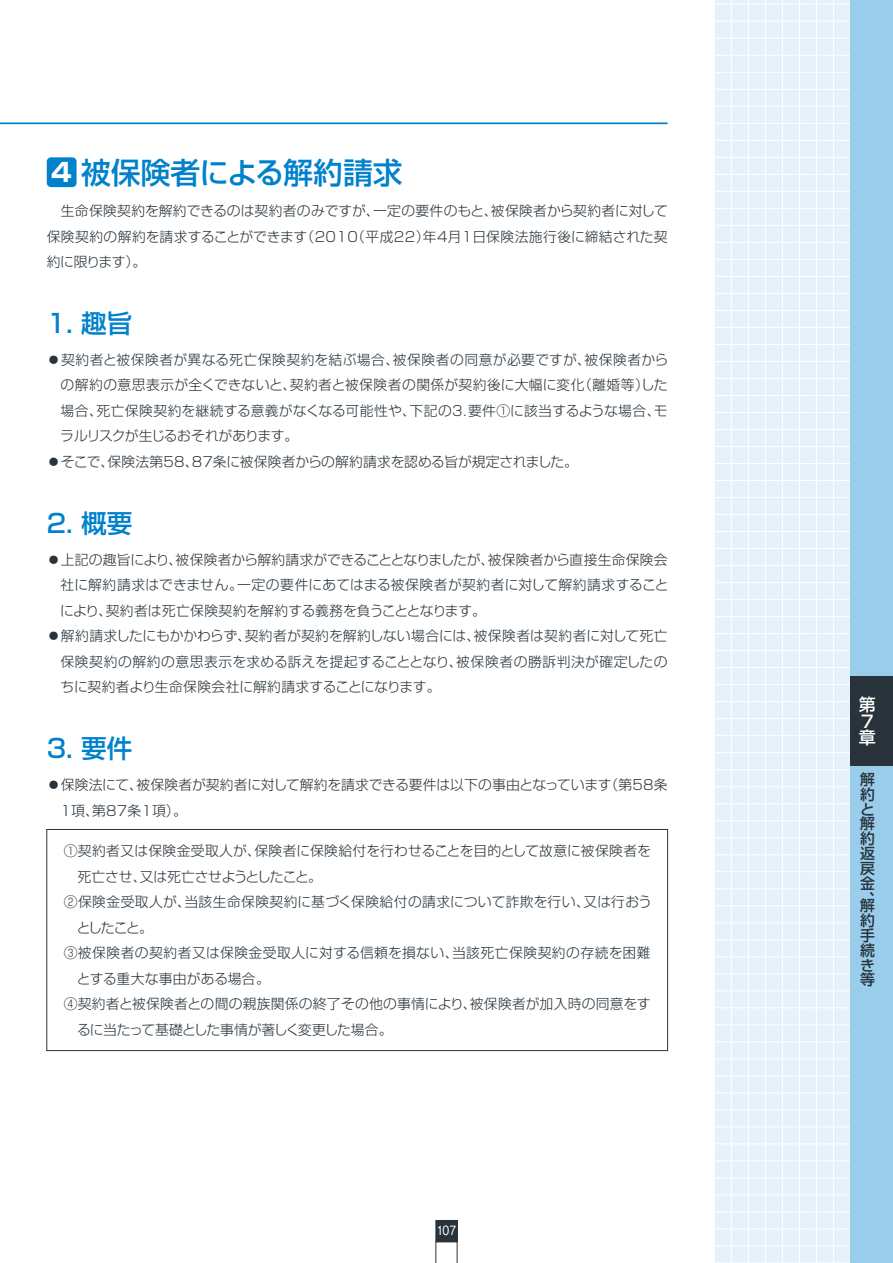
<style>
.page{position:relative;width:893px;height:1263px;background:#fff}
.page>*{position:absolute;margin:0;border:0;box-sizing:border-box;transform-origin:0 0}
.t1{font:500 29.7px "Shin Go Pro";color:#0081cc}
.t2{font:500 25.5px "Shin Go Pro";color:#0081cc}
.t3{font:500 16.95px/16.4px "Shin Go Pro";color:#fff}
.t4{font:500 14.85px/14.9px "Shin Go Pro";color:#28333b;text-align:justify}
.t5{font:300 13.8px/25.5px "Shin Go Pro";letter-spacing:.01em;color:#28333b;text-align:justify}
.t6{font:300 13.8px "Shin Go Pro";letter-spacing:.03em;color:#28333b}
.t7{font:300 13.8px "Shin Go Pro";letter-spacing:.035em;color:#28333b}
.t8{font:300 13.8px "Shin Go Pro";letter-spacing:-.01em;color:#28333b}
.t9{font:300 13.8px "Shin Go Pro";letter-spacing:-.04em;color:#28333b}
.t10{font:300 13.8px "Shin Go Pro";letter-spacing:-.02em;color:#28333b}
.t11{font:500 12.75px "Gothic BBB Pro";color:#fff;scale:.85 1}
.s1{font-weight:700;font-size:25.5px;color:#fff}
</style>
<div class="page">
<div style="left:715px;top:0;width:135px;height:1262px;background:#e6f2fa"></div>
<hr style="left:714px;top:4px;width:179px;height:1px;background:#fff">
<hr style="left:714px;top:21px;width:179px;height:1px;background:#fff">
<hr style="left:714px;top:38px;width:179px;height:1px;background:#fff">
<hr style="left:714px;top:55px;width:179px;height:1px;background:#fff">
<hr style="left:714px;top:72px;width:179px;height:1px;background:#fff">
<hr style="left:714px;top:89px;width:179px;height:1px;background:#fff">
<hr style="left:714px;top:106px;width:179px;height:1px;background:#fff">
<hr style="left:714px;top:123px;width:179px;height:1px;background:#fff">
<hr style="left:714px;top:140px;width:179px;height:1px;background:#fff">
<hr style="left:714px;top:157px;width:179px;height:1px;background:#fff">
<hr style="left:714px;top:174px;width:179px;height:1px;background:#fff">
<hr style="left:714px;top:191px;width:179px;height:1px;background:#fff">
<hr style="left:714px;top:208px;width:179px;height:1px;background:#fff">
<hr style="left:714px;top:225px;width:179px;height:1px;background:#fff">
<hr style="left:714px;top:242px;width:179px;height:1px;background:#fff">
<hr style="left:714px;top:259px;width:179px;height:1px;background:#fff">
<hr style="left:714px;top:276px;width:179px;height:1px;background:#fff">
<hr style="left:714px;top:293px;width:179px;height:1px;background:#fff">
<hr style="left:714px;top:310px;width:179px;height:1px;background:#fff">
<hr style="left:714px;top:327px;width:179px;height:1px;background:#fff">
<hr style="left:714px;top:344px;width:179px;height:1px;background:#fff">
<hr style="left:714px;top:361px;width:179px;height:1px;background:#fff">
<hr style="left:714px;top:378px;width:179px;height:1px;background:#fff">
<hr style="left:714px;top:395px;width:179px;height:1px;background:#fff">
<hr style="left:714px;top:412px;width:179px;height:1px;background:#fff">
<hr style="left:714px;top:429px;width:179px;height:1px;background:#fff">
<hr style="left:714px;top:446px;width:179px;height:1px;background:#fff">
<hr style="left:714px;top:463px;width:179px;height:1px;background:#fff">
<hr style="left:714px;top:480px;width:179px;height:1px;background:#fff">
<hr style="left:714px;top:497px;width:179px;height:1px;background:#fff">
<hr style="left:714px;top:514px;width:179px;height:1px;background:#fff">
<hr style="left:714px;top:531px;width:179px;height:1px;background:#fff">
<hr style="left:714px;top:548px;width:179px;height:1px;background:#fff">
<hr style="left:714px;top:565px;width:179px;height:1px;background:#fff">
<hr style="left:714px;top:582px;width:179px;height:1px;background:#fff">
<hr style="left:714px;top:599px;width:179px;height:1px;background:#fff">
<hr style="left:714px;top:616px;width:179px;height:1px;background:#fff">
<hr style="left:714px;top:633px;width:179px;height:1px;background:#fff">
<hr style="left:714px;top:650px;width:179px;height:1px;background:#fff">
<hr style="left:714px;top:667px;width:179px;height:1px;background:#fff">
<hr style="left:714px;top:684px;width:179px;height:1px;background:#fff">
<hr style="left:714px;top:701px;width:179px;height:1px;background:#fff">
<hr style="left:714px;top:718px;width:179px;height:1px;background:#fff">
<hr style="left:714px;top:735px;width:179px;height:1px;background:#fff">
<hr style="left:714px;top:752px;width:179px;height:1px;background:#fff">
<hr style="left:714px;top:769px;width:179px;height:1px;background:#fff">
<hr style="left:714px;top:786px;width:179px;height:1px;background:#fff">
<hr style="left:714px;top:803px;width:179px;height:1px;background:#fff">
<hr style="left:714px;top:820px;width:179px;height:1px;background:#fff">
<hr style="left:714px;top:837px;width:179px;height:1px;background:#fff">
<hr style="left:714px;top:854px;width:179px;height:1px;background:#fff">
<hr style="left:714px;top:871px;width:179px;height:1px;background:#fff">
<hr style="left:714px;top:888px;width:179px;height:1px;background:#fff">
<hr style="left:714px;top:905px;width:179px;height:1px;background:#fff">
<hr style="left:714px;top:922px;width:179px;height:1px;background:#fff">
<hr style="left:714px;top:939px;width:179px;height:1px;background:#fff">
<hr style="left:714px;top:956px;width:179px;height:1px;background:#fff">
<hr style="left:714px;top:973px;width:179px;height:1px;background:#fff">
<hr style="left:714px;top:990px;width:179px;height:1px;background:#fff">
<hr style="left:714px;top:1007px;width:179px;height:1px;background:#fff">
<hr style="left:714px;top:1024px;width:179px;height:1px;background:#fff">
<hr style="left:714px;top:1041px;width:179px;height:1px;background:#fff">
<hr style="left:714px;top:1058px;width:179px;height:1px;background:#fff">
<hr style="left:714px;top:1075px;width:179px;height:1px;background:#fff">
<hr style="left:714px;top:1093px;width:179px;height:1px;background:#fff">
<hr style="left:714px;top:1110px;width:179px;height:1px;background:#fff">
<hr style="left:714px;top:1127px;width:179px;height:1px;background:#fff">
<hr style="left:714px;top:1144px;width:179px;height:1px;background:#fff">
<hr style="left:714px;top:1161px;width:179px;height:1px;background:#fff">
<hr style="left:714px;top:1178px;width:179px;height:1px;background:#fff">
<hr style="left:714px;top:1195px;width:179px;height:1px;background:#fff">
<hr style="left:714px;top:1212px;width:179px;height:1px;background:#fff">
<hr style="left:714px;top:1229px;width:179px;height:1px;background:#fff">
<hr style="left:714px;top:1246px;width:179px;height:1px;background:#fff">
<hr style="left:731px;top:0;width:1px;height:1263px;background:#fff">
<hr style="left:748px;top:0;width:1px;height:1263px;background:#fff">
<hr style="left:765px;top:0;width:1px;height:1263px;background:#fff">
<hr style="left:782px;top:0;width:1px;height:1263px;background:#fff">
<hr style="left:799px;top:0;width:1px;height:1263px;background:#fff">
<hr style="left:816px;top:0;width:1px;height:1263px;background:#fff">
<hr style="left:833px;top:0;width:1px;height:1263px;background:#fff">
<div style="left:850px;top:0;width:43px;height:1263px;background:#99cdeb"></div>
<svg style="left:436px;top:1242px;width:21px;height:21px"></svg>
<div style="left:436px;top:1220px;width:21px;height:22px;background:#28333b"></div>
<hr style="left:0;top:122px;width:668px;height:2px;background:#0081cc">
<div style="left:47px;top:157px;width:30px;height:30px;background:#0081cc;border-radius:4px"></div>
<div style="left:47px;top:829px;width:621px;height:222px;border:1px solid #28333b"></div>
<div style="left:850px;top:676px;width:43px;height:89px;background:#28333b"></div>
<h1 class="t1" style="left:51px;top:148px;width:353px"><span class="s1">4</span> 被保険者による解約請求</h1>
<p class="t5" style="left:47px;top:196px;width:623px">　生命保険契約を解約できるのは契約者のみですが、一定の要件のもと、被保険者から契約者に対して保険契約の解約を請求することができます（2010（平成22）年4月1日保険法施行後に締結された契約に限ります）。</p>
<h2 class="t2" style="left:47px;top:302px;width:87px">1. 趣旨</h2>
<p class="t5" style="left:60px;top:345px;width:609px;text-indent:-14px">●契約者と被保険者が異なる死亡保険契約を結ぶ場合、被保険者の同意が必要ですが、被保険者からの解約の意思表示が全くできないと、契約者と被保険者の関係が契約後に大幅に変化（離婚等）した場合、死亡保険契約を継続する意義がなくなる可能性や、下記の3.要件①に該当するような場合、モラルリスクが生じるおそれがあります。</p>
<p class="t8" style="left:47px;top:450px;width:533px">●そこで、保険法第58、87条に被保険者からの解約請求を認める旨が規定されました。</p>
<h2 class="t2" style="left:47px;top:502px;width:87px">2. 概要</h2>
<p class="t5" style="left:60px;top:545px;width:610px;text-indent:-13px">●上記の趣旨により、被保険者から解約請求ができることとなりましたが、被保険者から直接生命保険会社に解約請求はできません。一定の要件にあてはまる被保険者が契約者に対して解約請求することにより、契約者は死亡保険契約を解約する義務を負うこととなります。</p>
<p class="t5" style="left:60px;top:621px;width:609px;text-indent:-14px">●解約請求したにもかかわらず、契約者が契約を解約しない場合には、被保険者は契約者に対して死亡保険契約の解約の意思表示を求める訴えを提起することとなり、被保険者の勝訴判決が確定したのちに契約者より生命保険会社に解約請求することになります。</p>
<h2 class="t2" style="left:47px;top:727px;width:87px">3. 要件</h2>
<p class="t5" style="left:61px;top:770px;width:609px;text-indent:-14px">●保険法にて、被保険者が契約者に対して解約を請求できる要件は以下の事由となっています（第58条<br>1項、第87条1項）。</p>
<p class="t5" style="left:64px;top:837px;width:589px">①契約者又は保険金受取人が、保険者に保険給付を行わせることを目的として故意に被保険者を</p>
<p class="t10" style="left:78px;top:865px;width:246px">死亡させ、又は死亡させようとしたこと。</p>
<p class="t6" style="left:64px;top:891px;width:590px">②保険金受取人が、当該生命保険契約に基づく保険給付の請求について詐欺を行い、又は行おう</p>
<p class="t5" style="left:77px;top:913px;width:78px">としたこと。</p>
<p class="t7" style="left:64px;top:942px;width:588px">③被保険者の契約者又は保険金受取人に対する信頼を損ない、当該死亡保険契約の存続を困難</p>
<p class="t5" style="left:77px;top:964px;width:195px">とする重大な事由がある場合。</p>
<p class="t5" style="left:64px;top:990px;width:588px">④契約者と被保険者との間の親族関係の終了その他の事情により、被保険者が加入時の同意をす</p>
<p class="t9" style="left:77px;top:1018px;width:317px">るに当たって基礎とした事情が著しく変更した場合。</p>
<p class="t11" style="left:437px;top:1220px;width:24px">107</p>
<p class="t3" style="left:859px;top:694px;width:18px">第<br>７章</p>
<p class="t4" style="left:860px;top:770px;width:16px">解約と解約返戻金、</p>
<p class="t4" style="left:860px;top:897px;width:16px">解約手続き等</p>
</div>
